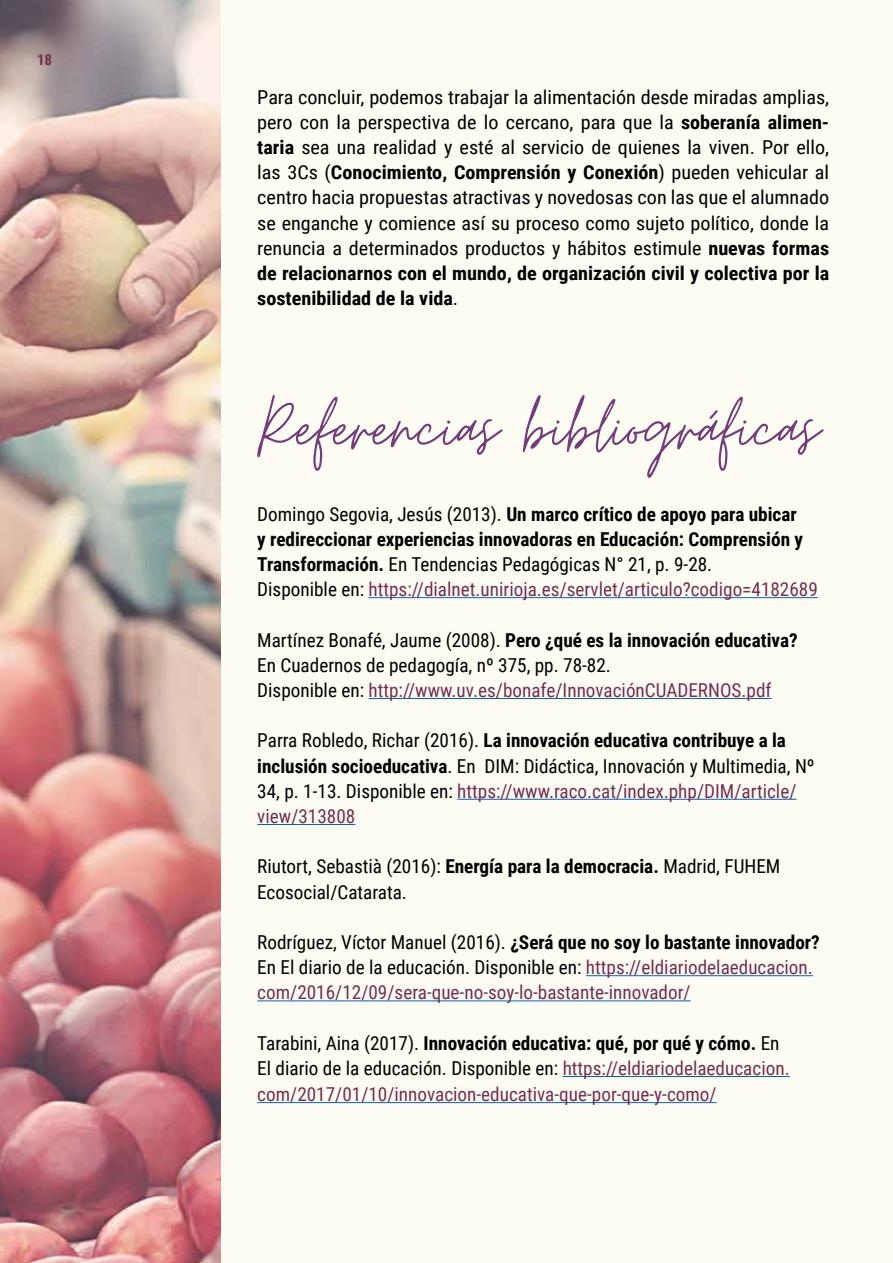
<style>
.page{position:relative;width:893px;height:1263px;background:#fff}
.page>*{position:absolute;margin:0;border:0;box-sizing:border-box;transform-origin:0 0}
.t1{font:84px "Moon Time";color:#723d7a}
.t2{font:19.2px/25.2px "Roboto Condensed";color:#000;text-align:justify;scale:1.05 1}
.t3{font:19.2px/25.2px "Roboto Condensed";color:#000}
.t4{font:19.2px/25.2px "Roboto Condensed";color:#752e52}
.t5{font:700 19.2px/25.2px "Roboto Condensed";color:#000}
.t6{font:700 15px "Roboto Condensed";color:#752e52}
.s1{font-weight:700}
.s2{font-weight:400}
.s3{font-weight:400;color:#752e52}
.s4{color:#752e52}
.s5{color:#000}
.s6{font-weight:700;color:#000}
</style>
<div class="page">
<div style="left:221px;top:0;width:672px;height:1263px;background:#fcfcf3"></div>
<img style="left:0;top:0;width:221px;height:1263px">
<hr style="left:369px;top:597px;width:449px;height:1px;background:#0563c0">
<hr style="left:369px;top:698px;width:403px;height:1px;background:#0563c0">
<hr style="left:457px;top:799px;width:339px;height:1px;background:#0563c0">
<hr style="left:257px;top:824px;width:98px;height:1px;background:#0563c0">
<hr style="left:586px;top:975px;width:227px;height:1px;background:#0563c0">
<hr style="left:257px;top:1000px;width:434px;height:1px;background:#0563c0">
<hr style="left:563px;top:1076px;width:227px;height:1px;background:#0563c0">
<hr style="left:257px;top:1102px;width:460px;height:1px;background:#0563c0">
<svg style="left:709px;top:410px;width:9px;height:10px"></svg>
<p class="t6" style="left:37px;top:49px;width:17px">18</p>
<p class="t2" style="left:257px;top:84px;width:546px">Para concluir, podemos trabajar la alimentación desde miradas amplias, pero con la perspectiva de lo cercano, para que la <span class="s1">soberanía alimen&shy;taria</span> sea una realidad y esté al servicio de quienes la viven. Por ello, las 3Cs (<span class="s1">Conocimiento, Comprensión y Conexión</span>) pueden vehicular al centro hacia propuestas atractivas y novedosas con las que el alumnado se enganche y comience así su proceso como sujeto político, donde la renuncia a determinados productos y hábitos estimule <span class="s1">nuevas formas de relacionarnos con el mundo, de organización civil y colectiva por la sostenibilidad de la vida</span>.</p>
<h1 class="t1" style="left:257px;top:389px;width:564px">Referencias bibliograficas</h1>
<p class="t5" style="left:257px;top:500px;width:562px"><span class="s2">Domingo Segovia, Jesús (2013).</span> Un marco crítico de apoyo para ubicar<br>y redireccionar experiencias innovadoras en Educación: Comprensión y Transformación. <span class="s2">En Tendencias Pedagógicas N° 21, p. 9-28.<br>Disponible en:</span> <span class="s3">https://dialnet.unirioja.es/servlet/articulo?codigo=4182689</span></p>
<p class="t3" style="left:257px;top:626px;width:542px">Martínez Bonafé, Jaume (2008). <span class="s1">Pero ¿qué es la innovación educativa?<br></span>En Cuadernos de pedagogía, nº 375, pp. 78-82.<br>Disponible en: <span class="s4">http://www.uv.es/bonafe/InnovaciónCUADERNOS.pdf</span></p>
<p class="t3" style="left:257px;top:727px;width:559px">Parra Robledo, Richar (2016). <span class="s1">La innovación educativa contribuye a la inclusión socioeducativa</span>. En DIM: Didáctica, Innovación y Multimedia, Nº 34, p. 1-13. Disponible en: <span class="s4">https://www.raco.cat/index.php/DIM/article/ view/313808</span></p>
<p class="t3" style="left:257px;top:853px;width:525px">Riutort, Sebastià (2016): <span class="s1">Energía para la democracia.</span> Madrid, FUHEM<br>Ecosocial/Catarata.</p>
<p class="t4" style="left:257px;top:929px;width:564px"><span class="s5">Rodríguez, Víctor Manuel (2016).</span> <span class="s6">¿Será que no soy lo bastante innovador?<br></span><span class="s5">En El diario de la educación. Disponible en:</span> https://eldiariodelaeducacion. com/2016/12/09/sera-que-no-soy-lo-bastante-innovador/</p>
<p class="t4" style="left:257px;top:1029px;width:534px;line-height:25.7px"><span class="s5">Tarabini, Aina (2017).</span> <span class="s6">Innovación educativa: qué, por qué y cómo.</span> <span class="s5">En<br>El diario de la educación. Disponible en:</span> https://eldiariodelaeducacion. com/2017/01/10/innovacion-educativa-que-por-que-y-como/</p>
</div>
